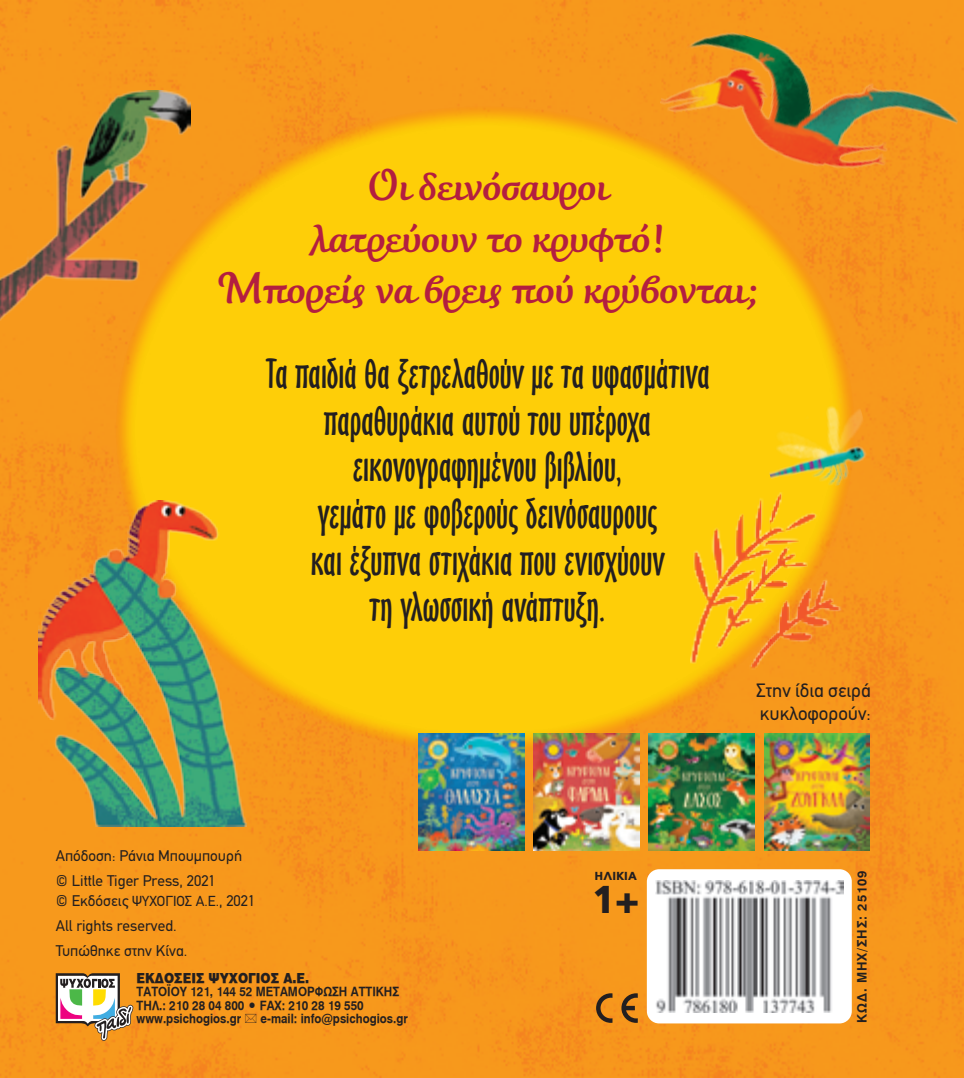
<style>
.page{position:relative;width:964px;height:1078px;background:#fff}
.page>*{position:absolute;margin:0;border:0;box-sizing:border-box;transform-origin:0 0}
.t1{font:italic 42.6px/51.2px "Tartine Script Pro";color:#b31e40;text-align:center}
.t2{font:38.8px/46.6px "Oz Handicraft BT";color:#231f20;text-align:center}
.t3{font:900 38.8px "PF Catalog";color:#231f20}
.t4{font:19.4px/23.2px "PF Din Text";color:#231f20}
.t5{font:15.6px/25.2px "PF Din Text";color:#231f20}
.t6{font:900 13.6px "UB Helvetica";color:#231f20;scale:.9 1}
.t7{font:12.6px/13.6px "UB Helvetica Bold";color:#231f20;scale:.9 1}
.t8{font:12.6px "UB Helvetica Bold";letter-spacing:.07em;color:#231f20}
.t9{font:900 11.6px "PF Catalog";color:#231f20}
.s1{font-size:14.6px}
</style>
<div class="page">
<img style="left:0;top:0;width:964px;height:1077px">
<svg style="left:115px;top:105px;width:741px;height:648px;background:#fcc50a"></svg>
<img style="left:38px;top:500px;width:208px;height:326px">
<img style="left:0;top:90px;width:191px;height:309px">
<img style="left:654px;top:17px;width:310px;height:188px">
<img style="left:755px;top:394px;width:123px;height:107px">
<img style="left:690px;top:492px;width:161px;height:182px">
<svg style="left:621px;top:993px;width:17px;height:29px"></svg>
<svg style="left:596px;top:993px;width:16px;height:29px"></svg>
<svg style="left:56px;top:972px;width:77px;height:68px"></svg>
<img style="left:649px;top:733px;width:105px;height:117px">
<img style="left:764px;top:733px;width:105px;height:117px">
<img style="left:534px;top:733px;width:105px;height:116px">
<img style="left:418px;top:733px;width:106px;height:117px">
<div style="left:647px;top:869px;width:205px;height:154px;background:#fff;border-radius:12px"></div>
<img style="left:655px;top:880px;width:188px;height:131px">
<svg style="left:245px;top:1013px;width:11px;height:10px"></svg>
<p class="t1" style="left:219px;top:161px;width:550px">Οι δεινόσαυροι<br>λατρεύουν το κρυφτό!<br>Μπορείςνα βρειςπού κρύβονται;</p>
<p class="t2" style="left:265px;top:350px;width:446px">Τα παιδιά θα ξετρελαθούν με τα υφασμάτινα παραθυράκια αυτού του υπέροχα εικονογραφημένου βιβλίου,<br>γεμάτο με φοβερούς δεινόσαυρους<br>και έξυπνα στιχάκια που ενισχύουν<br>τη γλωσσική ανάπτυξη.</p>
<p class="t4" style="left:756px;top:678px;width:116px">Στην ίδια σειρά κυκλοφορούν:</p>
<p class="t5" style="left:56px;top:843px;width:188px">Απόδοση: Ράνια Μπουμπουρή © Little Tiger Press, 2021</p>
<p class="t5" style="left:56px;top:887px;width:201px">© Εκδόσεις <span class="s1">ΨΥΧΟΓΙΟΣ Α.Ε.</span>, 2021<br>All rights reserved.<br>Τυπώθηκε στην Κίνα.</p>
<p class="t6" style="left:137px;top:969px;width:193px">ΕΚΔΟΣΕΙΣ ΨΥΧΟΓΙΟΣ Α.Ε.</p>
<p class="t7" style="left:137px;top:984px;width:293px">ΤΑΤΟΪΟΥ 121, 144 52 ΜΕΤΑΜΟΡΦΩΣΗ ΑΤΤΙΚΗΣ<br>ΤΗΛ.: 210 28 04 800 • FAX: 210 28 19 550 www.psichogios.gr</p>
<p class="t7" style="left:261px;top:1011px;width:165px">e-mail: info@psichogios.gr</p>
<p class="t9" style="left:595px;top:868px;width:44px">ΗΛΙΚΙΑ</p>
<p class="t3" style="left:592px;top:876px;width:49px">1+</p>
<p class="t8" style="left:854px;top:1022px;width:154px;rotate:-90deg">KΩΔ. ΜΗΧ/ΣΗΣ: 25109</p>
</div>
